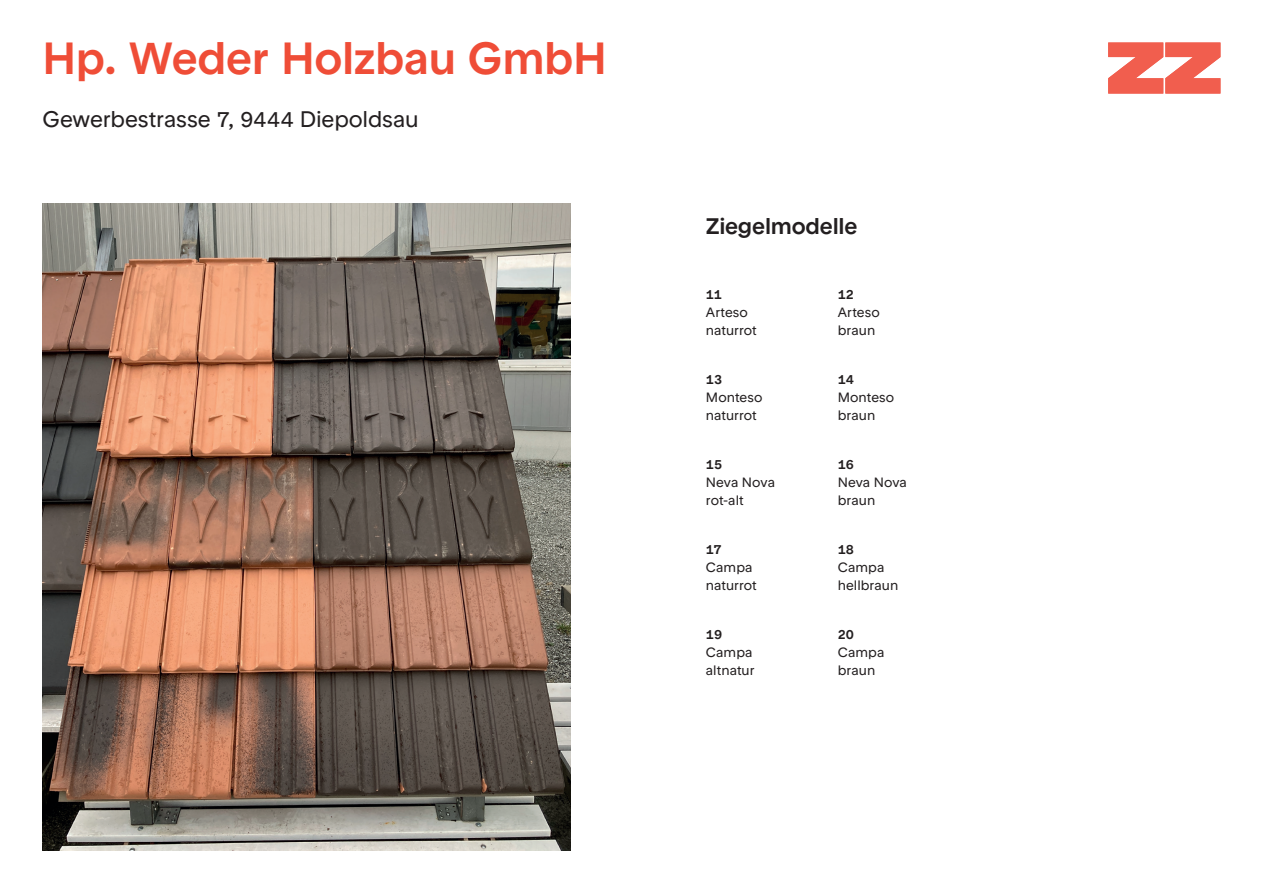
<style>
.page{position:relative;width:1263px;height:893px;background:#fff}
.page>*{position:absolute;margin:0;border:0;box-sizing:border-box;transform-origin:0 0}
.t1{font:500 45px "ZZ Rondelle";letter-spacing:-.005em;color:#ef4d37}
.t2{font:22.5px "ZZ Rondelle";letter-spacing:-.005em;color:#231f20}
.t3{font:500 22.5px "ZZ Rondelle";letter-spacing:-.005em;color:#231f20}
.t4{font:13.5px/18px "ZZ Rondelle";color:#231f20}
.t5{font:500 13.5px "ZZ Rondelle";color:#231f20}
</style>
<div class="page">
<svg style="left:1108px;top:43px;width:112px;height:51px"></svg>
<img style="left:43px;top:204px;width:528px;height:646px">
<h1 class="t1" style="left:43px;top:31px;width:566px">Hp. Weder Holzbau GmbH</h1>
<h2 class="t2" style="left:43px;top:106px;width:378px">Gewerbestrasse 7, 9444 Diepoldsau</h2>
<h2 class="t3" style="left:706px;top:213px;width:153px">Ziegelmodelle</h2>
<p class="t5" style="left:706px;top:286px;width:18px">11</p>
<p class="t4" style="left:706px;top:303px;width:52px">Arteso naturrot</p>
<p class="t5" style="left:706px;top:371px;width:18px">13</p>
<p class="t4" style="left:706px;top:388px;width:58px">Monteso naturrot</p>
<p class="t5" style="left:706px;top:456px;width:18px">15</p>
<p class="t4" style="left:706px;top:473px;width:71px">Neva Nova rot-alt</p>
<p class="t5" style="left:706px;top:541px;width:17px">17</p>
<p class="t4" style="left:706px;top:558px;width:52px">Campa naturrot</p>
<p class="t5" style="left:706px;top:626px;width:18px">19</p>
<p class="t4" style="left:706px;top:643px;width:50px">Campa altnatur</p>
<p class="t5" style="left:838px;top:286px;width:18px">12</p>
<p class="t4" style="left:838px;top:303px;width:44px">Arteso braun</p>
<p class="t5" style="left:838px;top:371px;width:18px">14</p>
<p class="t4" style="left:838px;top:388px;width:58px">Monteso braun</p>
<p class="t5" style="left:838px;top:456px;width:18px">16</p>
<p class="t4" style="left:838px;top:473px;width:71px">Neva Nova braun</p>
<p class="t5" style="left:838px;top:541px;width:18px">18</p>
<p class="t4" style="left:838px;top:558px;width:62px">Campa hellbraun</p>
<p class="t5" style="left:838px;top:626px;width:18px">20</p>
<p class="t4" style="left:838px;top:643px;width:48px">Campa braun</p>
</div>
